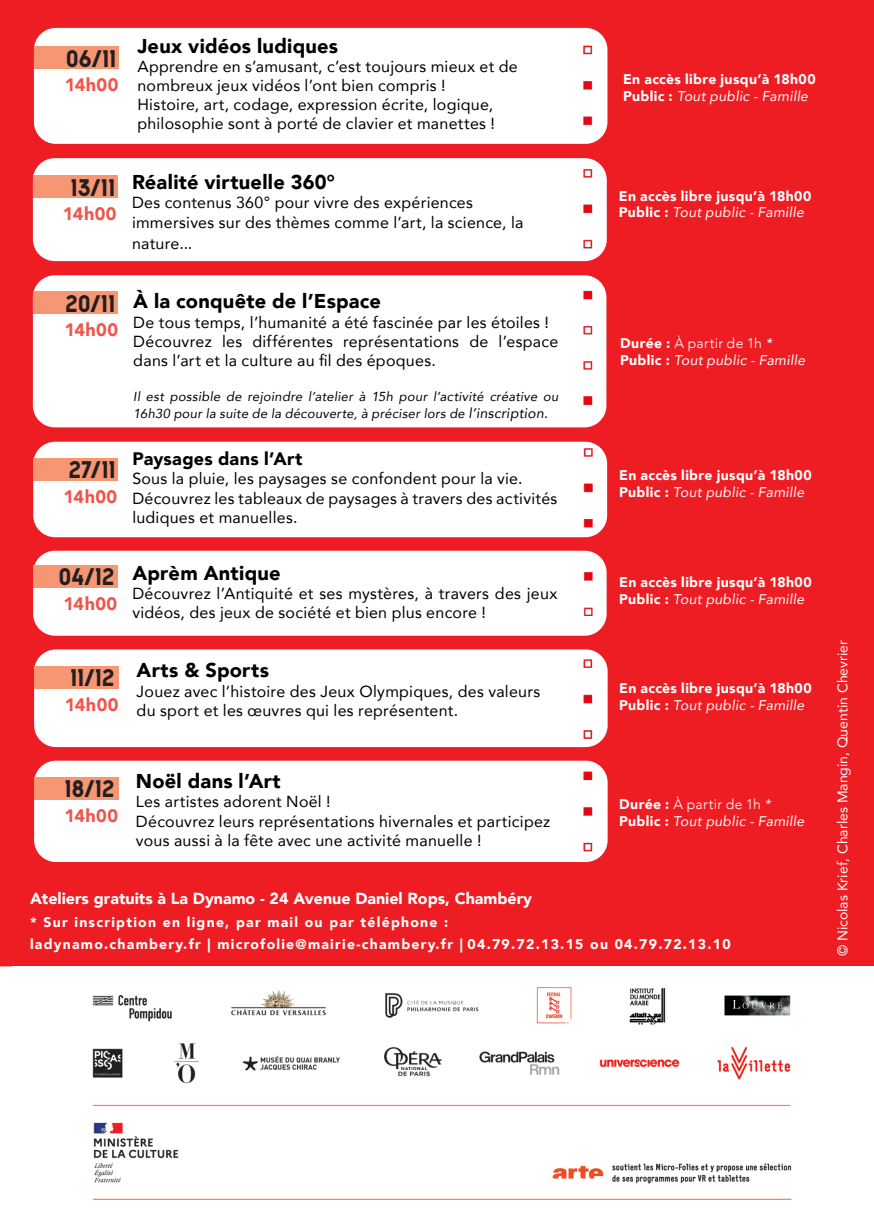
<style>
.page{position:relative;width:874px;height:1225px;background:#fff}
.page>*{position:absolute;margin:0;border:0;box-sizing:border-box;transform-origin:0 0}
.t1{font:24px "Nagoda";color:#231f20}
.t2{font:900 20px "Avenir";letter-spacing:.01em;color:#000}
.t3{font:900 18px "Avenir";letter-spacing:.025em;color:#f0554b}
.t4{font:900 18px "Avenir";letter-spacing:.015em;color:#000}
.t5{font:16px/19.2px "Avenir";letter-spacing:.015em;color:#000}
.t6{font:900 16px "Avenir";color:#fff}
.t7{font:italic 14px "Avenir";letter-spacing:.02em;color:#fff}
.t8{font:900 14px "Avenir";letter-spacing:.09em;color:#fff}
.t9{font:900 14px "Avenir";letter-spacing:.035em;color:#fff}
.t10{font:14px "Avenir";color:#fff}
.t11{font:300 14px "Avenir";letter-spacing:.025em;color:#fff}
.t12{font:italic 13px/16.8px "Avenir";letter-spacing:.02em;color:#000}
.s1{font-size:14px}
.s2{font-weight:900;font-style:normal}
.s3{font-weight:900}
.s4{font-weight:400;font-style:italic}
</style>
<div class="page">
<div style="left:0;top:0;width:873px;height:1225px;background:#ee1d23"></div>
<svg style="left:32px;top:27px;width:576px;height:835px"></svg>
<div style="left:0;top:966px;width:12px;height:259px;background:#fff"></div>
<img style="left:12px;top:966px;width:806px;height:259px">
<div style="left:33px;top:158px;width:573px;height:103px;background:#fff;border-radius:22px"></div>
<div style="left:33px;top:175px;width:84px;height:22px;background:#f69672"></div>
<div style="left:33px;top:442px;width:574px;height:95px;background:#fff;border-radius:22px"></div>
<div style="left:33px;top:459px;width:85px;height:22px;background:#f69672"></div>
<div style="left:33px;top:551px;width:573px;height:84px;background:#fff;border-radius:22px"></div>
<div style="left:33px;top:565px;width:85px;height:22px;background:#f69672"></div>
<div style="left:34px;top:28px;width:573px;height:116px;background:#fff;border-radius:22px"></div>
<div style="left:34px;top:46px;width:84px;height:22px;background:#f69672"></div>
<img style="left:566px;top:165px;width:37px;height:97px">
<img style="left:583px;top:444px;width:22px;height:88px">
<img style="left:583px;top:560px;width:23px;height:55px">
<img style="left:570px;top:622px;width:36px;height:14px">
<img style="left:583px;top:45px;width:10px;height:81px">
<div style="left:818px;top:966px;width:55px;height:259px;background:#fff"></div>
<div style="left:33px;top:275px;width:573px;height:152px;background:#fff;border-radius:22px"></div>
<div style="left:33px;top:292px;width:84px;height:22px;background:#f69672"></div>
<img style="left:583px;top:279px;width:22px;height:91px">
<img style="left:583px;top:396px;width:10px;height:9px">
<div style="left:34px;top:649px;width:573px;height:98px;background:#fff;border-radius:22px"></div>
<div style="left:34px;top:666px;width:85px;height:22px;background:#f69672"></div>
<div style="left:34px;top:760px;width:573px;height:102px;background:#fff;border-radius:22px"></div>
<div style="left:34px;top:777px;width:85px;height:22px;background:#f69672"></div>
<img style="left:583px;top:761px;width:20px;height:101px">
<img style="left:570px;top:652px;width:36px;height:97px">
<p class="t1" style="left:66px;top:45px;width:52px">06/11</p>
<p class="t3" style="left:65px;top:69px;width:55px">14h00</p>
<p class="t2" style="left:137px;top:28px;width:202px">Jeux vidéos ludiques</p>
<p class="t5" style="left:137px;top:56px;width:382px">Apprendre en s’amusant, c’est toujours mieux et de nombreux jeux vidéos l’ont bien compris !</p>
<p class="t5" style="left:137px;top:94px;width:359px">Histoire, art, codage, expression écrite, logique, philosophie sont à porté de clavier et manettes !</p>
<p class="t1" style="left:70px;top:174px;width:46px">13/11</p>
<p class="t2" style="left:132px;top:165px;width:204px">Réalité virtuelle 360°</p>
<p class="t5" style="left:132px;top:193px;width:392px">Des contenus 360° pour vivre des expériences immersives sur des thèmes comme l’art, la science, la</p>
<p class="t5" style="left:132px;top:234px;width:62px">nature...</p>
<p class="t3" style="left:63px;top:198px;width:55px">14h00</p>
<p class="t1" style="left:65px;top:290px;width:51px">20/11</p>
<p class="t2" style="left:133px;top:284px;width:249px">À la conquête de l’Espace</p>
<p class="t5" style="left:133px;top:312px;width:417px">De tous temps, l’humanité a été fascinée par les étoiles !</p>
<p class="t5" style="left:133px;top:331px;width:426px">Découvrez les différentes représentations de l’espace dans l’art et la culture au fil des époques.</p>
<p class="t12" style="left:133px;top:388px;width:426px">Il est possible de rejoindre l’atelier à 15h pour l’activité créative ou<br>16h30 pour la suite de la découverte, à préciser lors de <span class="s1">l’inscription.</span></p>
<p class="t3" style="left:64px;top:314px;width:55px">14h00</p>
<p class="t1" style="left:68px;top:456px;width:49px">27/11</p>
<p class="t4" style="left:132px;top:443px;width:171px">Paysages dans l’Art</p>
<p class="t5" style="left:132px;top:469px;width:391px">Sous la pluie, les paysages se confondent pour la vie.</p>
<p class="t5" style="left:132px;top:488px;width:426px">Découvrez les tableaux de paysages à travers des activités ludiques et manuelles.</p>
<p class="t3" style="left:64px;top:481px;width:55px">14h00</p>
<p class="t1" style="left:58px;top:563px;width:58px">04/12</p>
<p class="t2" style="left:132px;top:555px;width:150px">Aprèm Antique</p>
<p class="t5" style="left:132px;top:583px;width:426px">Découvrez l’Antiquité et ses mystères, à travers des jeux vidéos, des jeux de société et bien plus encore !</p>
<p class="t3" style="left:64px;top:588px;width:55px">14h00</p>
<p class="t1" style="left:70px;top:665px;width:46px">11/12</p>
<p class="t2" style="left:136px;top:653px;width:134px">Arts &amp; Sports</p>
<p class="t5" style="left:136px;top:681px;width:405px">Jouez avec l’histoire des Jeux Olympiques, des valeurs du sport et les œuvres qui les représentent.</p>
<p class="t3" style="left:65px;top:689px;width:55px">14h00</p>
<p class="t1" style="left:64px;top:776px;width:52px">18/12</p>
<p class="t2" style="left:136px;top:764px;width:146px">Noël dans l’Art</p>
<p class="t5" style="left:136px;top:791px;width:196px">Les artistes adorent Noël !</p>
<p class="t5" style="left:136px;top:811px;width:415px">Découvrez leurs représentations hivernales et participez vous aussi à la fête avec une activité manuelle !</p>
<p class="t3" style="left:64px;top:800px;width:55px">14h00</p>
<p class="t9" style="left:622px;top:67px;width:194px">En accès libre jusqu’à 18h00</p>
<p class="t7" style="left:622px;top:87px;width:186px"><span class="s2">Public :</span> Tout public - Famille</p>
<p class="t9" style="left:618px;top:184px;width:194px">En accès libre jusqu’à 18h00</p>
<p class="t7" style="left:618px;top:204px;width:186px"><span class="s2">Public :</span> Tout public - Famille</p>
<p class="t11" style="left:620px;top:335px;width:153px"><span class="s3">Durée :</span> À partir de 1h <span class="s4">*</span></p>
<p class="t7" style="left:620px;top:351px;width:186px"><span class="s2">Public :</span> Tout public - Famille</p>
<p class="t9" style="left:619px;top:463px;width:194px">En accès libre jusqu’à 18h00</p>
<p class="t7" style="left:619px;top:483px;width:186px"><span class="s2">Public :</span> Tout public - Famille</p>
<p class="t9" style="left:619px;top:570px;width:194px">En accès libre jusqu’à 18h00</p>
<p class="t7" style="left:619px;top:590px;width:186px"><span class="s2">Public :</span> Tout public - Famille</p>
<p class="t9" style="left:619px;top:676px;width:194px">En accès libre jusqu’à 18h00</p>
<p class="t7" style="left:619px;top:696px;width:186px"><span class="s2">Public :</span> Tout public - Famille</p>
<p class="t11" style="left:619px;top:796px;width:153px"><span class="s3">Durée :</span> À partir de 1h <span class="s4">*</span></p>
<p class="t7" style="left:619px;top:813px;width:186px"><span class="s2">Public :</span> Tout public - Famille</p>
<p class="t6" style="left:30px;top:885px;width:503px">Ateliers gratuits à La Dynamo - 24 Avenue Daniel Rops, Chambéry</p>
<p class="t8" style="left:30px;top:910px;width:420px">* Sur inscription en ligne, par mail ou par téléphone :</p>
<p class="t8" style="left:30px;top:932px;width:701px">ladynamo.chambery.fr | microfolie@mairie-chambery.fr | 04.79.72.13.15 ou 04.79.72.13.10</p>
<p class="t10" style="left:830px;top:956px;width:318px;rotate:-90deg">© Nicolas Krief, Charles Mangin, Quentin Chevrier</p>
</div>
